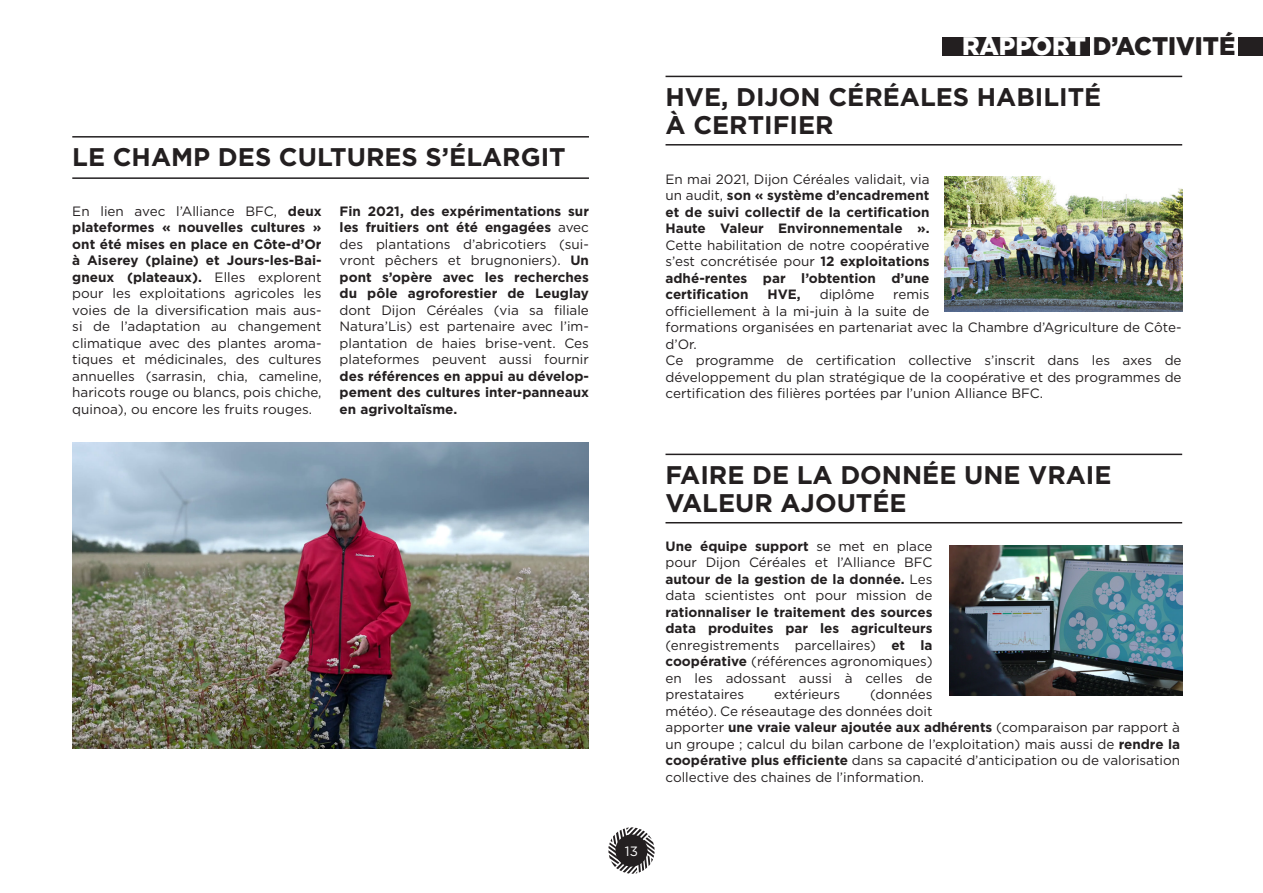
<style>
.page{position:relative;width:1263px;height:893px;background:#fff}
.page>*{position:absolute;margin:0;border:0;box-sizing:border-box;transform-origin:0 0}
.t1{font:700 25.5px/28.5px "Gotham";color:#231f20}
.t2{font:900 25.5px "Gotham";color:#231f20;scale:.96 1}
.t3{font:13.5px/16.5px "Gotham";color:#231f20;text-align:justify}
.t4{font:700 13.5px/16.5px "Gotham";color:#231f20;text-align:justify}
.t5{font:13.5px "Gotham";color:#fff}
.s1{font-weight:700}
.s2{font-weight:400}
.s3{color:#fff}
</style>
<div class="page">
<hr style="left:665px;top:76px;width:517px;height:1px;background:#231f20">
<hr style="left:665px;top:144px;width:517px;height:2px;background:#231f20">
<hr style="left:72px;top:136px;width:517px;height:2px;background:#231f20">
<hr style="left:72px;top:177px;width:517px;height:2px;background:#231f20">
<img style="left:72px;top:443px;width:517px;height:305px">
<img style="left:950px;top:545px;width:232px;height:150px">
<hr style="left:665px;top:454px;width:517px;height:1px;background:#231f20">
<hr style="left:665px;top:522px;width:517px;height:1px;background:#231f20">
<img style="left:944px;top:177px;width:238px;height:135px">
<svg style="left:608px;top:827px;width:46px;height:47px"></svg>
<div style="left:615px;top:834px;width:32px;height:33px;background:#231f20;border-radius:50%"></div>
<div style="left:942px;top:37px;width:147px;height:19px;background:#231f20"></div>
<div style="left:1239px;top:37px;width:24px;height:19px;background:#231f20"></div>
<p class="t1" style="left:72px;top:143px;width:495px">LE CHAMP DES CULTURES S’ÉLARGIT</p>
<p class="t3" style="left:72px;top:202px;width:251px">En lien avec l’Alliance BFC, <span class="s1">deux plateformes « nouvelles cultures » ont été mises en place en Côte-d’Or à Aiserey (plaine) et Jours-les-Bai&shy;gneux (plateaux).</span> Elles explorent pour les exploitations agricoles les voies de la diversification mais aus&shy;si de l’adaptation au changement climatique avec des plantes aroma&shy;tiques et médicinales, des cultures annuelles (sarrasin, chia, cameline, haricots rouge ou blancs, pois chiche, quinoa), ou encore les fruits rouges.</p>
<p class="t4" style="left:340px;top:203px;width:251px">Fin 2021, des expérimentations sur les fruitiers ont été engagées <span class="s2">avec des plantations d’abricotiers (sui&shy;vront pêchers et brugnoniers).</span> Un pont s’opère avec les recherches du pôle agroforestier de Leuglay <span class="s2">dont Dijon Céréales (via sa filiale Natura’Lis) est partenaire avec l’im&shy;plantation de haies brise-vent. Ces plateformes peuvent aussi fournir </span>des références en appui au dévelop&shy;pement des cultures inter-panneaux en agrivoltaïsme.</p>
<p class="t5" style="left:625px;top:842px;width:15px">13</p>
<p class="t2" style="left:962px;top:29px;width:286px"><span class="s3">RAPPORT</span> D’ACTIVITÉ</p>
<p class="t1" style="left:665px;top:83px;width:437px">HVE, DIJON CÉRÉALES HABILITÉ</p>
<p class="t1" style="left:665px;top:111px;width:170px">À CERTIFIER</p>
<p class="t4" style="left:665px;top:171px;width:266px"><span class="s2">En mai 2021, Dijon Céréales validait, via un audit,</span> son « système d’encadrement et de suivi collectif de la certification Haute Valeur Environnementale ».<br><span class="s2">Cette habilitation de notre coopérative s’est concrétisée pour</span> 12 exploitations adhé-rentes par l’obtention d’une certification</p>
<p class="t4" style="left:767px;top:286px;width:35px">HVE,</p>
<p class="t3" style="left:820px;top:286px;width:56px">diplôme</p>
<p class="t3" style="left:665px;top:286px;width:517px;text-align:left;text-indent:228px">remis<br>officiellement à la mi-juin à la suite de<br>formations organisées en partenariat avec la Chambre d’Agriculture de Côte&shy;d’Or.</p>
<p class="t3" style="left:665px;top:352px;width:518px">Ce programme de certification collective s’inscrit dans les axes de développement du plan stratégique de la coopérative et des programmes de certification des filières portées par l’union Alliance BFC.</p>
<p class="t1" style="left:665px;top:460px;width:448px">FAIRE DE LA DONNÉE UNE VRAIE<br>VALEUR AJOUTÉE</p>
<p class="t3" style="left:665px;top:538px;width:269px"><span class="s1">Une équipe support</span> se met en place pour Dijon Céréales et l’Alliance BFC <span class="s1">autour de la gestion de la donnée.</span> Les data scientistes ont pour mission de <span class="s1">rationnaliser le traitement des sources data produites par les agriculteurs </span>(enregistrements parcellaires) <span class="s1">et la coopérative</span> (références agronomiques) en les adossant aussi à celles de prestataires</p>
<p class="t3" style="left:665px;top:686px;width:516px;text-align:left;text-indent:205px">(données<br>météo). Ce réseautage des données doit<br>apporter <span class="s1">une vraie valeur ajoutée aux adhérents</span> (comparaison par rapport à un groupe ; calcul du bilan carbone de l’exploitation) mais aussi de <span class="s1">rendre la coopérative plus efficiente</span> dans sa capacité d’anticipation ou de valorisation collective des chaines de l’information.</p>
<p class="t3" style="left:774px;top:686px;width:68px">extérieurs</p>
</div>
